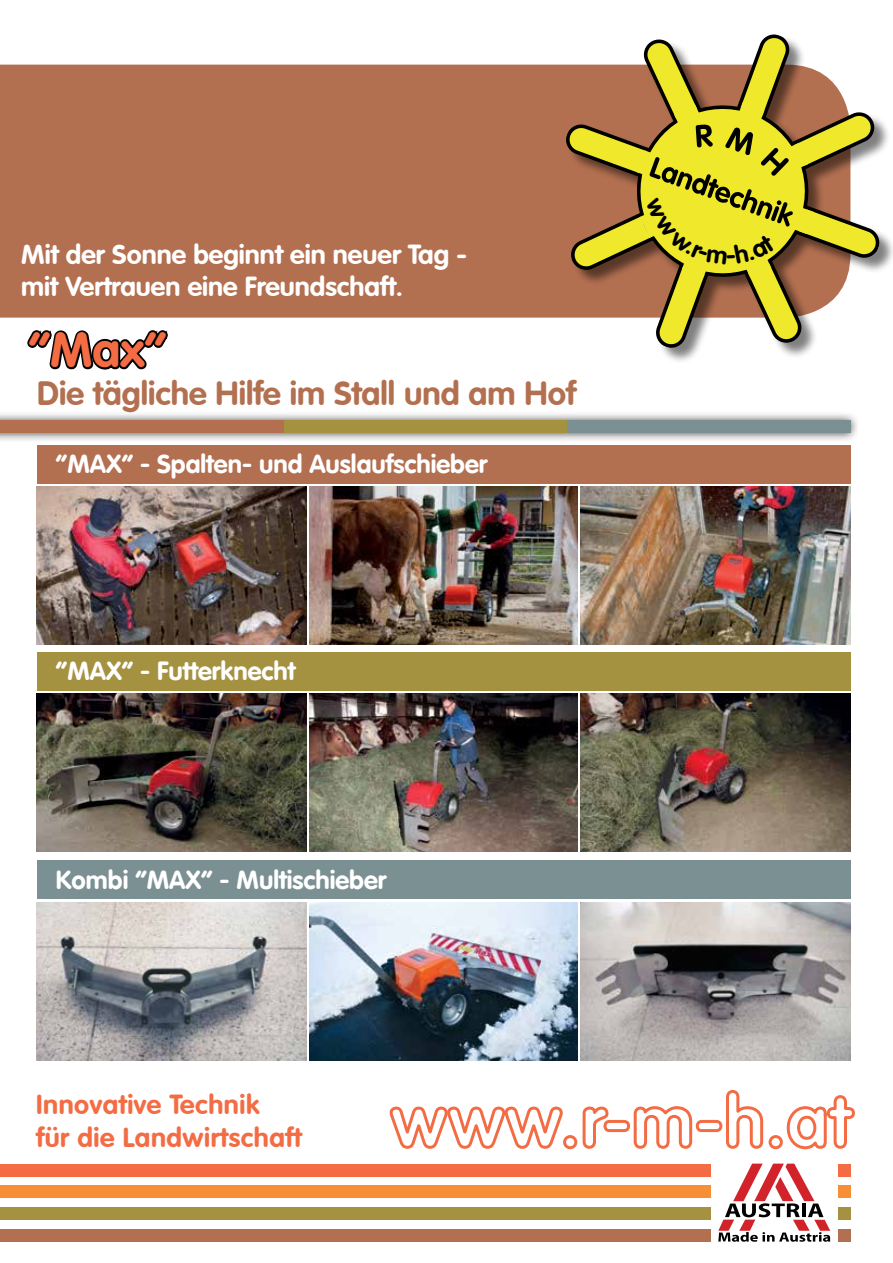
<style>
.page{position:relative;width:893px;height:1263px;background:#fff}
.page>*{position:absolute;margin:0;border:0;box-sizing:border-box;transform-origin:0 0}
.t1{font:700 48.6px "VAG Rounded";color:#f36c44}
.t2{font:700 33px "VAG Rounded";color:#b37051}
.t3{font:700 27px "VAG Rounded";color:#fff}
.t4{font:700 27px/32.4px "VAG Rounded";letter-spacing:.02em;color:#f36c44}
.t5{font:25.8px "VAG Rounded Bold";color:#fff}
</style>
<div class="page">
<svg style="left:27px;top:330px;width:141px;height:40px"></svg>
<div style="left:0;top:65px;width:565px;height:253px;background:#b37051"></div>
<div style="left:567px;top:36px;width:326px;height:329px;background:#000;opacity:.5"></div>
<div style="left:37px;top:861px;width:813px;height:38px;background:#7b9093"></div>
<div style="left:37px;top:652px;width:813px;height:38px;background:#a59241"></div>
<div style="left:37px;top:445px;width:813px;height:38px;background:#b37051"></div>
<img style="left:37px;top:486px;width:269px;height:159px">
<img style="left:309px;top:486px;width:269px;height:159px">
<img style="left:309px;top:693px;width:269px;height:159px">
<img style="left:581px;top:902px;width:269px;height:155px">
<img style="left:37px;top:902px;width:269px;height:158px">
<img style="left:37px;top:693px;width:269px;height:159px">
<img style="left:581px;top:486px;width:269px;height:159px">
<img style="left:581px;top:693px;width:269px;height:159px">
<div style="left:0;top:411px;width:860px;height:32px;background:#000;opacity:.75"></div>
<div style="left:567px;top:421px;width:283px;height:12px;background:#7b9093"></div>
<div style="left:283px;top:421px;width:284px;height:12px;background:#a59241"></div>
<div style="left:0;top:421px;width:283px;height:12px;background:#b37051"></div>
<img style="left:309px;top:902px;width:269px;height:158px">
<div style="left:0;top:1163px;width:710px;height:13px;background:#f36c44"></div>
<div style="left:0;top:1185px;width:710px;height:13px;background:#f78f37"></div>
<div style="left:0;top:1207px;width:710px;height:13px;background:#a59241"></div>
<div style="left:0;top:1229px;width:710px;height:13px;background:#b37051"></div>
<svg style="left:718px;top:1163px;width:112px;height:79px"></svg>
<div style="left:838px;top:1163px;width:12px;height:13px;background:#f36c44"></div>
<div style="left:838px;top:1185px;width:12px;height:13px;background:#f78f37"></div>
<div style="left:838px;top:1207px;width:12px;height:13px;background:#a59241"></div>
<div style="left:838px;top:1229px;width:12px;height:13px;background:#b37051"></div>
<svg style="left:387px;top:1057px;width:468px;height:93px"></svg>
<svg style="left:565px;top:34px;width:314px;height:314px"></svg>
<p class="t3" style="left:21px;top:239px;width:447px">Mit der Sonne beginnt ein neuer Tag -</p>
<p class="t3" style="left:21px;top:271px;width:383px">mit Vertrauen eine Freundschaft.</p>
<h1 class="t1" style="left:29px;top:322px;width:139px">”Max“</h1>
<p class="t2" style="left:37px;top:374px;width:540px">Die tägliche Hilfe im Stall und am Hof</p>
<p class="t5" style="left:56px;top:449px;width:433px">“MAX” - Spalten- und Auslaufschieber</p>
<p class="t5" style="left:56px;top:656px;width:241px">“MAX” - Futterknecht</p>
<p class="t5" style="left:56px;top:864px;width:332px">Kombi “MAX” - Multischieber</p>
<p class="t4" style="left:36px;top:1088px;width:267px">Innovative Technik<br>für die Landwirtschaft</p>
</div>
